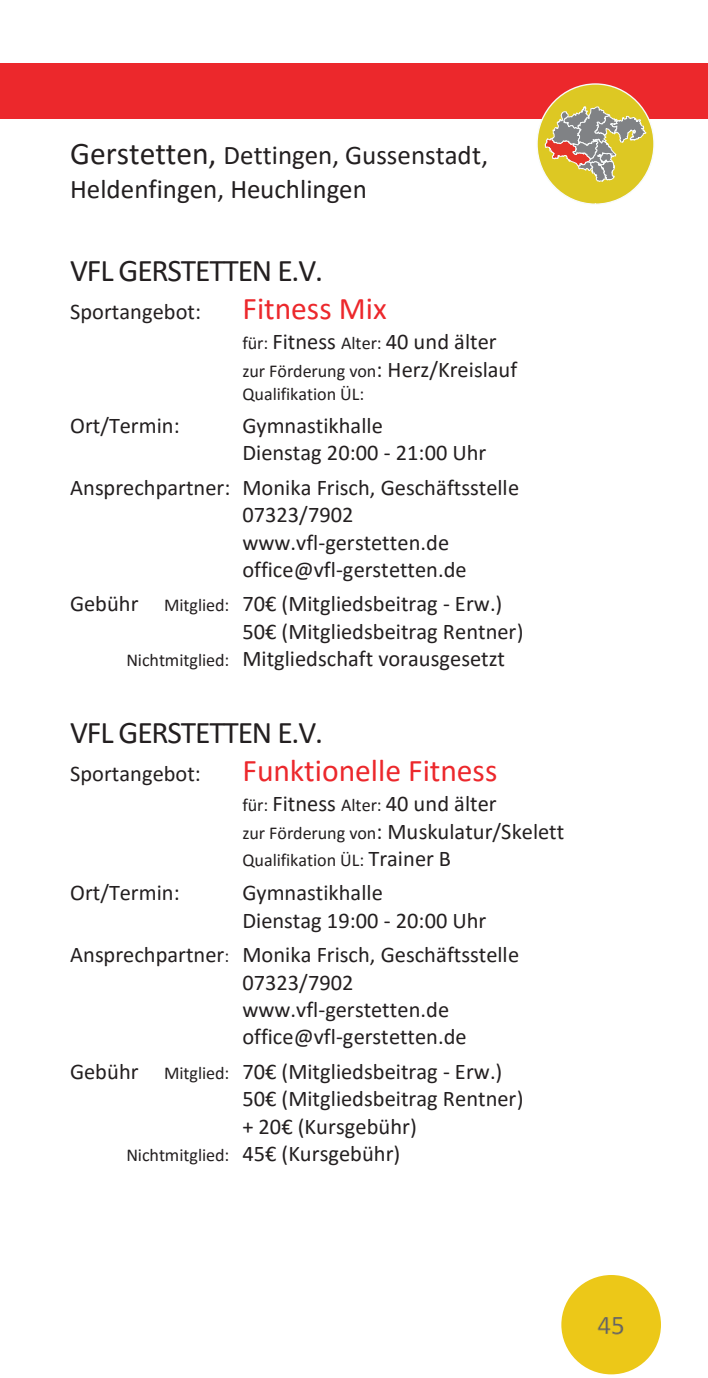
<style>
.page{position:relative;width:708px;height:1378px;background:#fff}
.page>*{position:absolute;margin:0;border:0;box-sizing:border-box;transform-origin:0 0}
.t1{font:31.5px "Calibri";letter-spacing:-.035em;color:#231f20}
.t2{font:31.5px "Calibri";color:#ec282c}
.t3{font:27px/34.2px "Calibri";color:#231f20}
.t4{font:27px "Calibri";color:#636366}
.t5{font:22.5px/27.4px "Calibri";color:#231f20}
.t6{font:18px/23.2px "Calibri";letter-spacing:-.005em;color:#231f20}
.s1{font-size:31.5px}
.s2{font-size:18px}
.s3{font-size:22.5px}
</style>
<div class="page">
<div style="left:0;top:64px;width:708px;height:55px;background:#ec282c"></div>
<div style="left:561px;top:1275px;width:100px;height:99px;background:#ecc818;border-radius:50%"></div>
<div style="left:537px;top:84px;width:117px;height:120px;background:#ddc823;border-radius:50%"></div>
<svg style="left:544px;top:106px;width:103px;height:76px"></svg>
<p class="t3" style="left:70px;top:139px;width:419px"><span class="s1">Gerstetten,</span> Dettingen, Gussenstadt,<br>Heldenfingen, Heuchlingen</p>
<h1 class="t1" style="left:70px;top:256px;width:254px">VFL GERSTETTEN E.V.</h1>
<p class="t5" style="left:70px;top:299px;width:132px">Sportangebot:</p>
<h1 class="t2" style="left:242px;top:294px;width:146px">Fitness Mix</h1>
<p class="t5" style="left:242px;top:329px;width:256px"><span class="s2">für:</span> Fitness <span class="s2">Alter:</span> 40 und älter</p>
<p class="t6" style="left:242px;top:360px;width:276px">zur Förderung von<span class="s3">: Herz/Kreislauf<br></span>Qualifikation ÜL:</p>
<p class="t5" style="left:70px;top:412px;width:111px">Ort/Termin:</p>
<p class="t5" style="left:242px;top:412px;width:245px">Gymnastikhalle<br>Dienstag 20:00 - 21:00 Uhr</p>
<p class="t5" style="left:242px;top:474px;width:278px;text-indent:-172px">Ansprechpartner: Monika Frisch, Geschäftsstelle<br>07323/7902 www.vfl-gerstetten.de office@vfl-gerstetten.de</p>
<p class="t5" style="left:70px;top:591px;width:434px">Gebühr <span class="s2">Mitglied:</span> 70€ (Mitgliedsbeitrag - Erw.)</p>
<p class="t5" style="left:242px;top:618px;width:283px">50€ (Mitgliedsbeitrag Rentner)</p>
<p class="t5" style="left:126px;top:646px;width:380px"><span class="s2">Nichtmitglied:</span> Mitgliedschaft vorausgesetzt</p>
<h1 class="t1" style="left:70px;top:718px;width:254px">VFL GERSTETTEN E.V.</h1>
<p class="t5" style="left:70px;top:761px;width:132px">Sportangebot:</p>
<h1 class="t2" style="left:242px;top:756px;width:256px">Funktionelle Fitness</h1>
<p class="t5" style="left:242px;top:791px;width:323px"><span class="s2">für:</span> Fitness <span class="s2">Alter:</span> 40 und älter<br><span class="s2">zur Förderung von</span>: Muskulatur/Skelett</p>
<p class="t6" style="left:242px;top:849px;width:210px">Qualifikation ÜL: <span class="s3">Trainer B</span></p>
<p class="t5" style="left:70px;top:880px;width:111px">Ort/Termin:</p>
<p class="t5" style="left:242px;top:880px;width:245px">Gymnastikhalle<br>Dienstag 19:00 - 20:00 Uhr</p>
<p class="t5" style="left:242px;top:941px;width:278px;text-indent:-172px">Ansprechpartner<span class="s2">:</span> Monika Frisch, Geschäftsstelle<br>07323/7902 www.vfl-gerstetten.de office@vfl-gerstetten.de</p>
<p class="t5" style="left:70px;top:1058px;width:434px">Gebühr <span class="s2">Mitglied:</span> 70€ (Mitgliedsbeitrag - Erw.)</p>
<p class="t5" style="left:242px;top:1085px;width:283px">50€ (Mitgliedsbeitrag Rentner)</p>
<p class="t5" style="left:242px;top:1113px;width:176px">+ 20€ (Kursgebühr)</p>
<p class="t5" style="left:126px;top:1140px;width:275px"><span class="s2">Nichtmitglied:</span> 45€ (Kursgebühr)</p>
<p class="t4" style="left:598px;top:1312px;width:29px">45</p>
</div>
